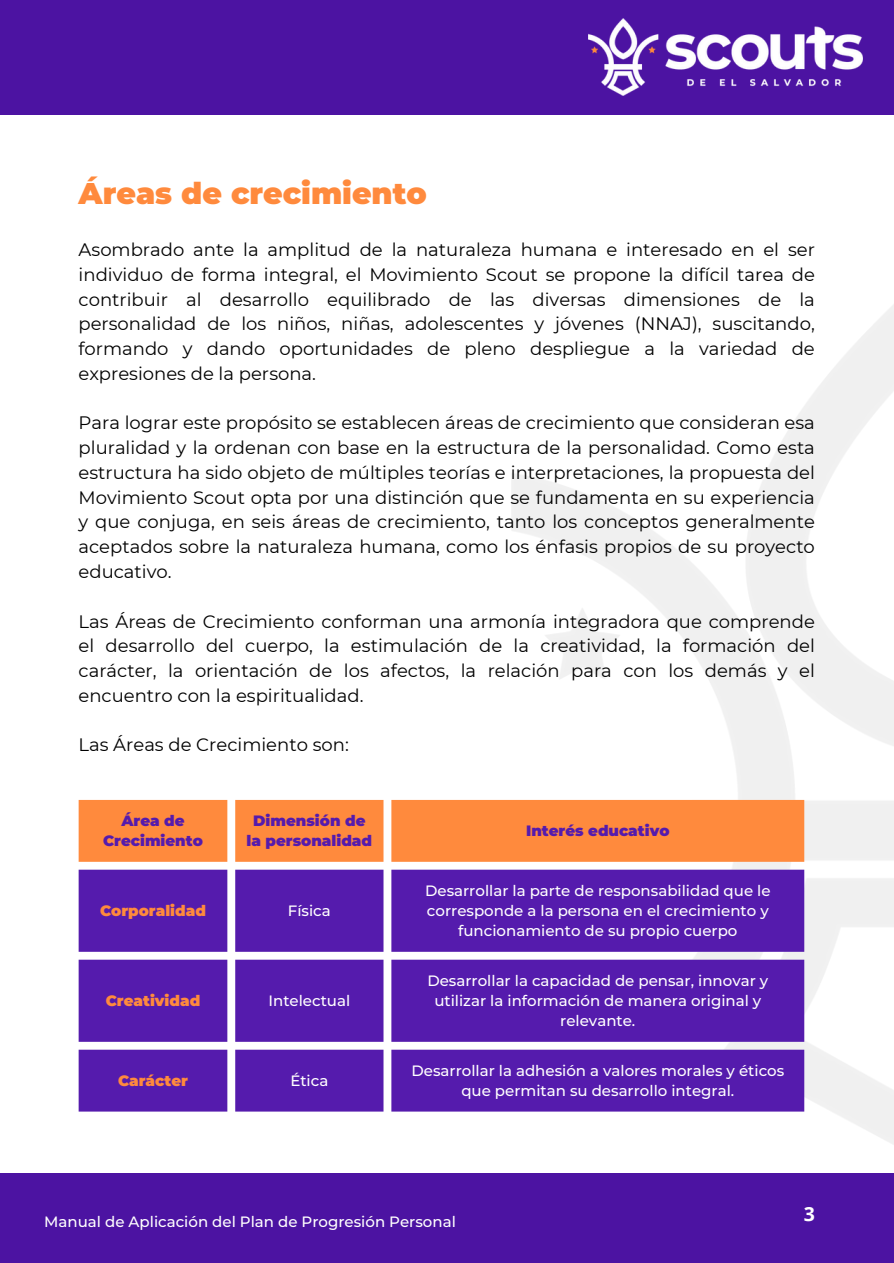
<style>
.page{position:relative;width:894px;height:1263px;background:#fff}
.page>*{position:absolute;margin:0;border:0;box-sizing:border-box;transform-origin:0 0}
.t1{font:900 30px "Montserrat";color:#ff8a3d}
.t2{font:700 19.5px "Open Sans";color:#fff}
.t3{font:18px/24.8px "Montserrat";color:#000;text-align:justify}
.t4{font:500 15px/20.2px "Montserrat";color:#fff;text-align:center}
.t5{font:900 15px/20.2px "Montserrat";color:#551bad;text-align:center}
.t6{font:900 15px "Montserrat";color:#ff8a3d}
</style>
<div class="page">
<img style="left:302px;top:114px;width:591px;height:1030px">
<div style="left:0;top:0;width:893px;height:114px;background:#4c13a2"></div>
<div style="left:0;top:1173px;width:893px;height:90px;background:#4c13a2"></div>
<img style="left:588px;top:19px;width:273px;height:76px">
<div style="left:79px;top:800px;width:725px;height:62px;background:#ff8a3d"></div>
<svg style="left:79px;top:870px;width:725px;height:241px;background:#632eb3"></svg>
<h1 class="t1" style="left:79px;top:171px;width:349px">Áreas de crecimiento</h1>
<p class="t3" style="left:78px;top:237px;width:737px">Asombrado ante la amplitud de la naturaleza humana e interesado en el ser individuo de forma integral, el Movimiento Scout se propone la difícil tarea de contribuir al desarrollo equilibrado de las diversas dimensiones de la personalidad de los niños, niñas, adolescentes y jóvenes (NNAJ), suscitando, formando y dando oportunidades de pleno despliegue a la variedad de expresiones de la persona.</p>
<p class="t3" style="left:78px;top:410px;width:737px">Para lograr este propósito se establecen áreas de crecimiento que consideran esa pluralidad y la ordenan con base en la estructura de la personalidad. Como esta estructura ha sido objeto de múltiples teorías e interpretaciones, la propuesta del Movimiento Scout opta por una distinción que se fundamenta en su experiencia y que conjuga, en seis áreas de crecimiento, tanto los conceptos generalmente aceptados sobre la naturaleza humana, como los énfasis propios de su proyecto educativo.</p>
<p class="t3" style="left:78px;top:608px;width:737px">Las Áreas de Crecimiento conforman una armonía integradora que comprende el desarrollo del cuerpo, la estimulación de la creatividad, la formación del carácter, la orientación de los afectos, la relación para con los demás y el encuentro con la espiritualidad.</p>
<p class="t3" style="left:78px;top:732px;width:272px">Las Áreas de Crecimiento son:</p>
<p class="t5" style="left:103px;top:809px;width:101px">Área de<br>Crecimiento</p>
<p class="t5" style="left:246px;top:809px;width:127px">Dimensión de la personalidad</p>
<p class="t5" style="left:526px;top:819px;width:145px">Interés educativo</p>
<p class="t6" style="left:100px;top:899px;width:107px">Corporalidad</p>
<p class="t4" style="left:288px;top:900px;width:44px">Física</p>
<p class="t6" style="left:106px;top:989px;width:96px">Creatividad</p>
<p class="t4" style="left:268px;top:990px;width:83px">Intelectual</p>
<p class="t4" style="left:425px;top:879px;width:347px">Desarrollar la parte de responsabilidad que le corresponde a la persona en el crecimiento y funcionamiento de su propio cuerpo</p>
<p class="t4" style="left:427px;top:969px;width:342px">Desarrollar la capacidad de pensar, innovar y utilizar la información de manera original y relevante.</p>
<p class="t6" style="left:118px;top:1069px;width:71px">Carácter</p>
<p class="t4" style="left:290px;top:1070px;width:39px">Ética</p>
<p class="t4" style="left:411px;top:1059px;width:374px">Desarrollar la adhesión a valores morales y éticos que permitan su desarrollo integral.</p>
<p class="t4" style="left:44px;top:1210px;width:413px">Manual de Aplicación del Plan de Progresión Personal</p>
<p class="t2" style="left:803px;top:1200px;width:13px">3</p>
</div>
